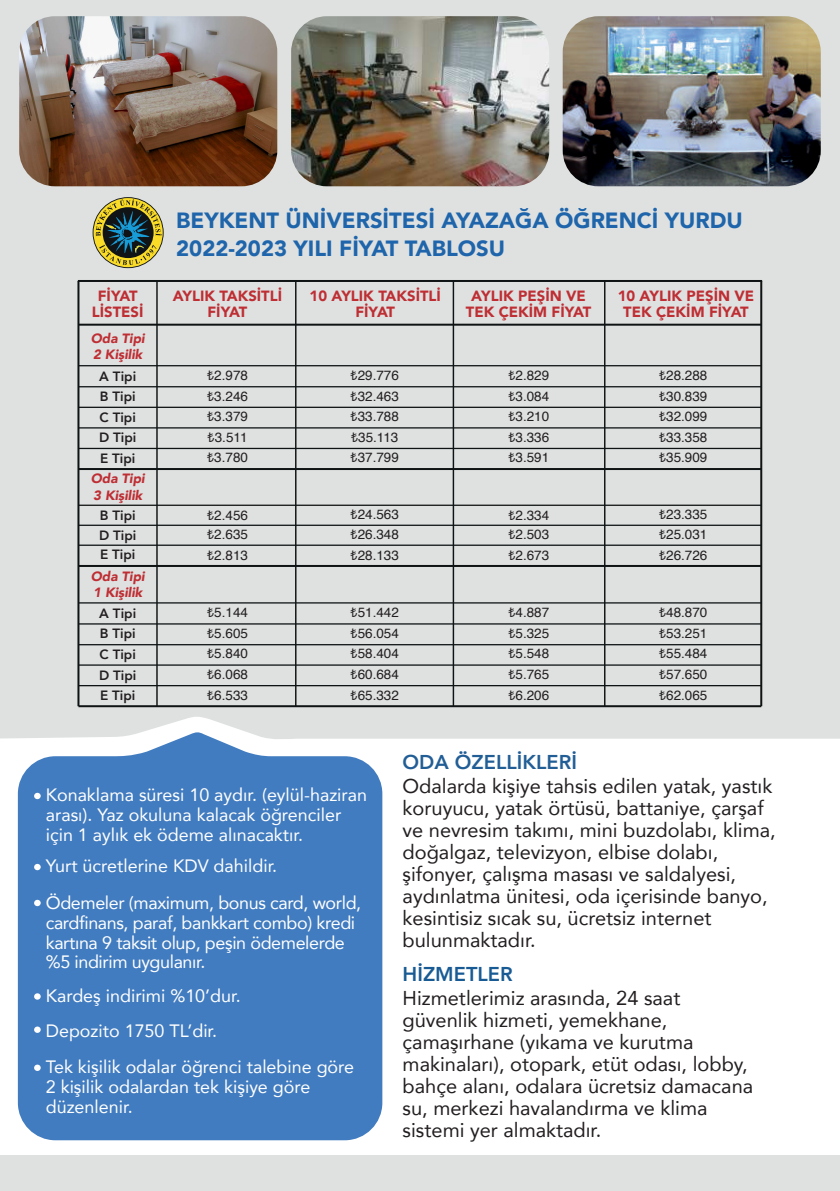
<style>
.page{position:relative;width:840px;height:1191px;background:#fff}
.page>*{position:absolute;margin:0;border:0;box-sizing:border-box;transform-origin:0 0}
.t1{font:900 22px/27.6px "Avenir";color:#1e65ab}
.t2{font:20px/22px "Avenir";color:#231f20}
.t3{font:800 20px "Avenir";color:#225e96}
.t4{font:800 20px "Avenir";color:#185b94}
.t5{font:17.8px/19.6px "Avenir";color:#fff}
.t6{font:17.8px/19.6px "Avenir";letter-spacing:-.02em;color:#fff}
.t7{font:900 14.8px/16.2px "Avenir";color:#be2e33;text-align:center}
.t8{font:13.4px/20.6px "Helvetica";color:#231f20;text-align:justify}
.t9{font:800 13.4px/20.6px "Avenir";color:#231f20;text-align:justify}
.t10{font:italic 900 13.4px/16.2px "Avenir";color:#be2e33}
</style>
<div class="page">
<div style="left:0;top:0;width:839px;height:739px;background:#dfe1e1"></div>
<div style="left:18px;top:731px;width:364px;height:409px;background:#427cc0"></div>
<hr style="left:77px;top:281px;width:2px;height:425px;background:#0f1313">
<hr style="left:156px;top:281px;width:2px;height:425px;background:#0f1313">
<hr style="left:295px;top:281px;width:1px;height:425px;background:#0f1313">
<hr style="left:452px;top:281px;width:2px;height:425px;background:#0f1313">
<hr style="left:78px;top:324px;width:682px;height:2px;background:#0f1313">
<hr style="left:78px;top:365px;width:682px;height:1px;background:#0f1313">
<hr style="left:78px;top:386px;width:682px;height:1px;background:#0f1313">
<hr style="left:78px;top:407px;width:682px;height:1px;background:#0f1313">
<hr style="left:78px;top:427px;width:682px;height:1px;background:#0f1313">
<hr style="left:78px;top:448px;width:682px;height:1px;background:#0f1313">
<hr style="left:78px;top:504px;width:682px;height:2px;background:#0f1313">
<hr style="left:78px;top:524px;width:682px;height:2px;background:#0f1313">
<hr style="left:78px;top:544px;width:682px;height:2px;background:#0f1313">
<hr style="left:78px;top:602px;width:682px;height:1px;background:#0f1313">
<hr style="left:78px;top:623px;width:682px;height:1px;background:#0f1313">
<hr style="left:78px;top:644px;width:682px;height:1px;background:#0f1313">
<hr style="left:78px;top:664px;width:682px;height:1px;background:#0f1313">
<hr style="left:78px;top:685px;width:682px;height:1px;background:#0f1313">
<hr style="left:78px;top:705px;width:682px;height:2px;background:#0f1313">
<hr style="left:78px;top:468px;width:682px;height:2px;background:#0f1313">
<hr style="left:78px;top:565px;width:682px;height:2px;background:#0f1313">
<hr style="left:78px;top:280px;width:683px;height:2px;background:#0f1313">
<hr style="left:603px;top:281px;width:2px;height:425px;background:#0f1313">
<hr style="left:759px;top:281px;width:2px;height:425px;background:#0f1313">
<svg style="left:92px;top:197px;width:71px;height:71px;background:#83895a"></svg>
<div style="left:0;top:1155px;width:839px;height:36px;background:#dfe1e1"></div>
<img style="left:19px;top:16px;width:258px;height:170px">
<img style="left:291px;top:16px;width:258px;height:170px">
<img style="left:562px;top:16px;width:258px;height:170px">
<svg style="left:34px;top:793px;width:7px;height:6px"></svg>
<svg style="left:34px;top:864px;width:7px;height:6px"></svg>
<svg style="left:34px;top:899px;width:7px;height:7px"></svg>
<svg style="left:34px;top:993px;width:7px;height:6px"></svg>
<svg style="left:34px;top:1026px;width:7px;height:7px"></svg>
<svg style="left:34px;top:1064px;width:7px;height:7px"></svg>
<p class="t1" style="left:176px;top:206px;width:567px">BEYKENT ÜNİVERSİTESİ AYAZAĞA ÖĞRENCİ YURDU<br>2022-2023 YILI FİYAT TABLOSU</p>
<p class="t7" style="left:92px;top:288px;width:53px">FİYAT<br>LİSTESİ</p>
<p class="t10" style="left:91px;top:330px;width:56px">Oda Tipi<br>2 Kişilik</p>
<p class="t9" style="left:99px;top:366px;width:38px">A Tipi</p>
<p class="t8" style="left:207px;top:365px;width:43px">₺2.978 ₺3.246 ₺3.379</p>
<p class="t7" style="left:172px;top:288px;width:111px">AYLIK TAKSİTLİ<br>FİYAT</p>
<p class="t7" style="left:309px;top:288px;width:133px">10 AYLIK TAKSİTLİ<br>FİYAT</p>
<p class="t7" style="left:465px;top:288px;width:127px">AYLIK PEŞİN VE<br>TEK ÇEKİM FİYAT</p>
<p class="t7" style="left:617px;top:288px;width:138px">10 AYLIK PEŞİN VE<br>TEK ÇEKİM FİYAT</p>
<p class="t8" style="left:658px;top:365px;width:50px">₺28.288 ₺30.839 ₺32.099 ₺33.358 ₺35.909</p>
<p class="t8" style="left:350px;top:365px;width:50px">₺29.776 ₺32.463 ₺33.788</p>
<p class="t8" style="left:507px;top:365px;width:43px">₺2.829 ₺3.084 ₺3.210 ₺3.336 ₺3.591</p>
<p class="t9" style="left:99px;top:386px;width:39px">B Tipi C Tipi D Tipi E Tipi</p>
<p class="t8" style="left:350px;top:427px;width:50px">₺35.113 ₺37.799</p>
<p class="t8" style="left:207px;top:427px;width:43px">₺3.511 ₺3.780</p>
<p class="t10" style="left:91px;top:470px;width:56px">Oda Tipi<br>3 Kişilik</p>
<p class="t9" style="left:99px;top:506px;width:39px;line-height:19.4px">B Tipi D Tipi E Tipi</p>
<p class="t10" style="left:91px;top:568px;width:56px">Oda Tipi<br>1 Kişilik</p>
<p class="t9" style="left:99px;top:603px;width:39px">A Tipi B Tipi C Tipi D Tipi E Tipi</p>
<p class="t8" style="left:207px;top:506px;width:43px;line-height:19.2px">₺2.456 ₺2.635</p>
<p class="t8" style="left:207px;top:545px;width:43px">₺2.813</p>
<p class="t8" style="left:207px;top:602px;width:43px">₺5.144 ₺5.605 ₺5.840 ₺6.068 ₺6.533</p>
<p class="t8" style="left:350px;top:504px;width:50px">₺24.563 ₺26.348 ₺28.133</p>
<p class="t8" style="left:658px;top:504px;width:50px">₺23.335 ₺25.031 ₺26.726</p>
<p class="t8" style="left:507px;top:506px;width:43px;line-height:19.2px">₺2.334 ₺2.503</p>
<p class="t8" style="left:507px;top:545px;width:43px">₺2.673</p>
<p class="t8" style="left:350px;top:602px;width:50px">₺51.442 ₺56.054 ₺58.404 ₺60.684 ₺65.332</p>
<p class="t8" style="left:507px;top:602px;width:43px">₺4.887 ₺5.325 ₺5.548 ₺5.765 ₺6.206</p>
<p class="t3" style="left:402px;top:746px;width:176px">ODA ÖZELLİKLERİ</p>
<p class="t8" style="left:658px;top:602px;width:50px">₺48.870 ₺53.251 ₺55.484 ₺57.650 ₺62.065</p>
<p class="t5" style="left:46px;top:785px;width:322px">Konaklama süresi 10 aydır. (eylül-haziran arası). Yaz okuluna kalacak öğrenciler için 1 aylık ek ödeme alınacaktır.</p>
<p class="t5" style="left:46px;top:855px;width:233px">Yurt ücretlerine KDV dahildir.</p>
<p class="t6" style="left:46px;top:893px;width:317px">Ödemeler (maximum, bonus card, world, cardfinans, paraf, bankkart combo) kredi kartına 9 taksit olup, peşin ödemelerde %5 indirim uygulanır.</p>
<p class="t5" style="left:46px;top:985px;width:196px">Kardeş indirimi %10’dur.</p>
<p class="t5" style="left:46px;top:1011px;width:310px;line-height:36.6px">Depozito 1750 TL’dir.<br>Tek kişilik odalar öğrenci talebine göre</p>
<p class="t5" style="left:46px;top:1076px;width:266px">2 kişilik odalardan tek kişiye göre düzenlenir.</p>
<p class="t2" style="left:402px;top:774px;width:374px">Odalarda kişiye tahsis edilen yatak, yastık koruyucu, yatak örtüsü, battaniye, çarşaf ve nevresim takımı, mini buzdolabı, klima, doğalgaz, televizyon, elbise dolabı, şifonyer, çalışma masası ve saldalyesi, aydınlatma ünitesi, oda içerisinde banyo, kesintisiz sıcak su, ücretsiz internet bulunmaktadır.</p>
<p class="t4" style="left:402px;top:958px;width:112px">HİZMETLER</p>
<p class="t2" style="left:402px;top:986px;width:352px">Hizmetlerimiz arasında, 24 saat güvenlik hizmeti, yemekhane, çamaşırhane (yıkama ve kurutma makinaları), otopark, etüt odası, lobby, bahçe alanı, odalara ücretsiz damacana su, merkezi havalandırma ve klima sistemi yer almaktadır.</p>
</div>
